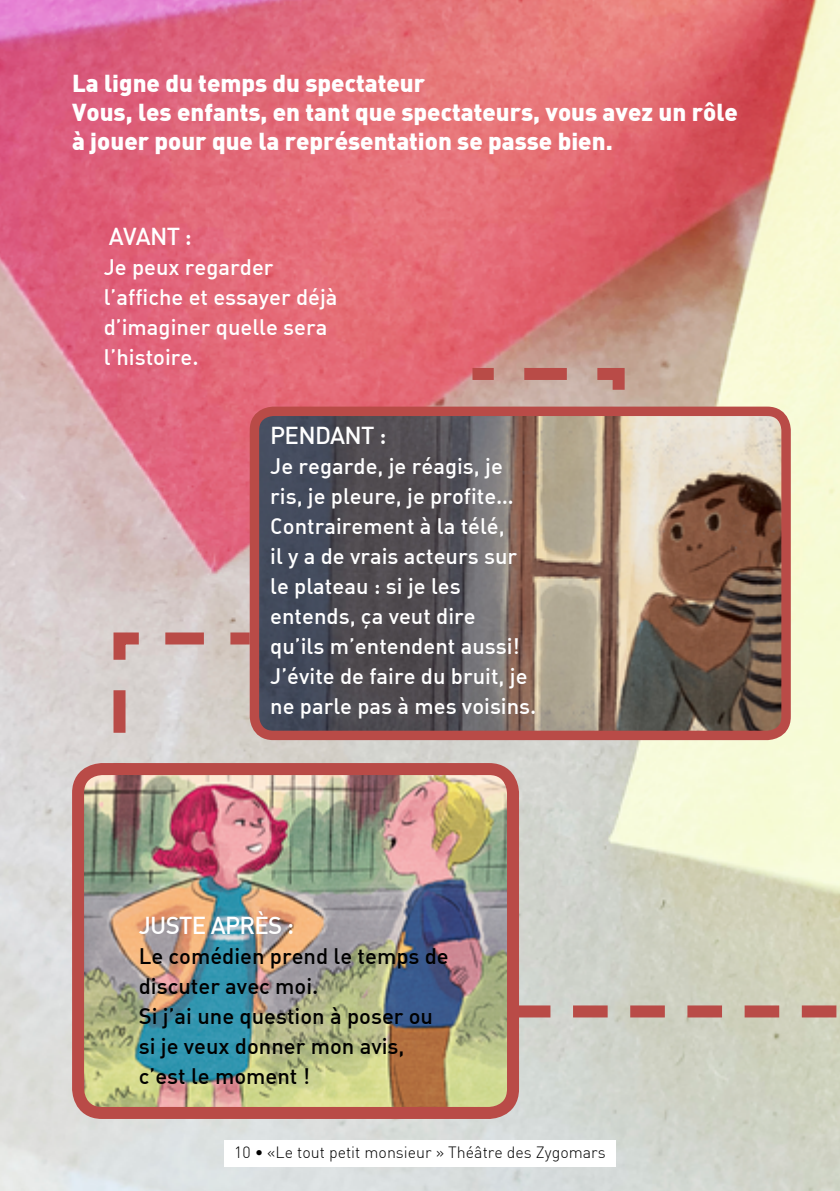
<style>
.page{position:relative;width:840px;height:1191px;background:#fff}
.page>*{position:absolute;margin:0;border:0;box-sizing:border-box;transform-origin:0 0}
.t1{font:900 24px/28.8px "DIN";color:#fff}
.t2{font:500 24px "DIN Alternate";letter-spacing:-.03em;color:#fff}
.t3{font:500 22px/30px "DIN Alternate";color:#fff}
.t4{font:500 22px/30px "DIN Alternate";color:#000}
.t5{font:300 16px "DIN";color:#000}
</style>
<div class="page">
<img style="left:0;top:0;width:839px;height:1191px">
<svg style="left:107px;top:626px;width:154px;height:137px;background:#d4c5c1"></svg>
<svg style="left:406px;top:227px;width:433px;height:796px;background:#dcc2b0"></svg>
<div style="left:224px;top:1140px;width:391px;height:26px;background:#fff"></div>
<img style="left:254px;top:411px;width:531px;height:324px">
<div style="left:249px;top:406px;width:541px;height:334px;border:9px solid #b94b47;border-radius:19px"></div>
<img style="left:78px;top:769px;width:434px;height:344px">
<div style="left:72px;top:763px;width:446px;height:356px;border:12px solid #b94b47;border-radius:24px"></div>
<p class="t1" style="left:72px;top:67px;width:667px">La ligne du temps du spectateur<br>Vous, les enfants, en tant que spectateurs, vous avez un rôle à jouer pour que la représentation se passe bien.</p>
<p class="t2" style="left:109px;top:221px;width:85px">AVANT :</p>
<p class="t3" style="left:104px;top:252px;width:235px">Je peux regarder l’affiche et essayer déjà d’imaginer quelle sera l’histoire.</p>
<p class="t2" style="left:270px;top:420px;width:118px">PENDANT :</p>
<p class="t3" style="left:270px;top:450px;width:268px">Je regarde, je réagis, je ris, je pleure, je profite…<br>Contrairement à la télé,<br>il y a de vrais acteurs sur le plateau : si je les entends, ça veut dire<br>qu’ils m’entendent aussi!<br>J’évite de faire du bruit, je ne parle pas à mes voisins.</p>
<p class="t2" style="left:139px;top:910px;width:157px">Juste après :</p>
<p class="t4" style="left:139px;top:940px;width:311px">Le comédien prend le temps de discuter avec moi.<br>Si j’ai une question à poser ou si je veux donner mon avis, c’est le moment !</p>
<p class="t5" style="left:234px;top:1142px;width:373px">10 • «Le tout petit monsieur » Théâtre des Zygomars</p>
</div>
